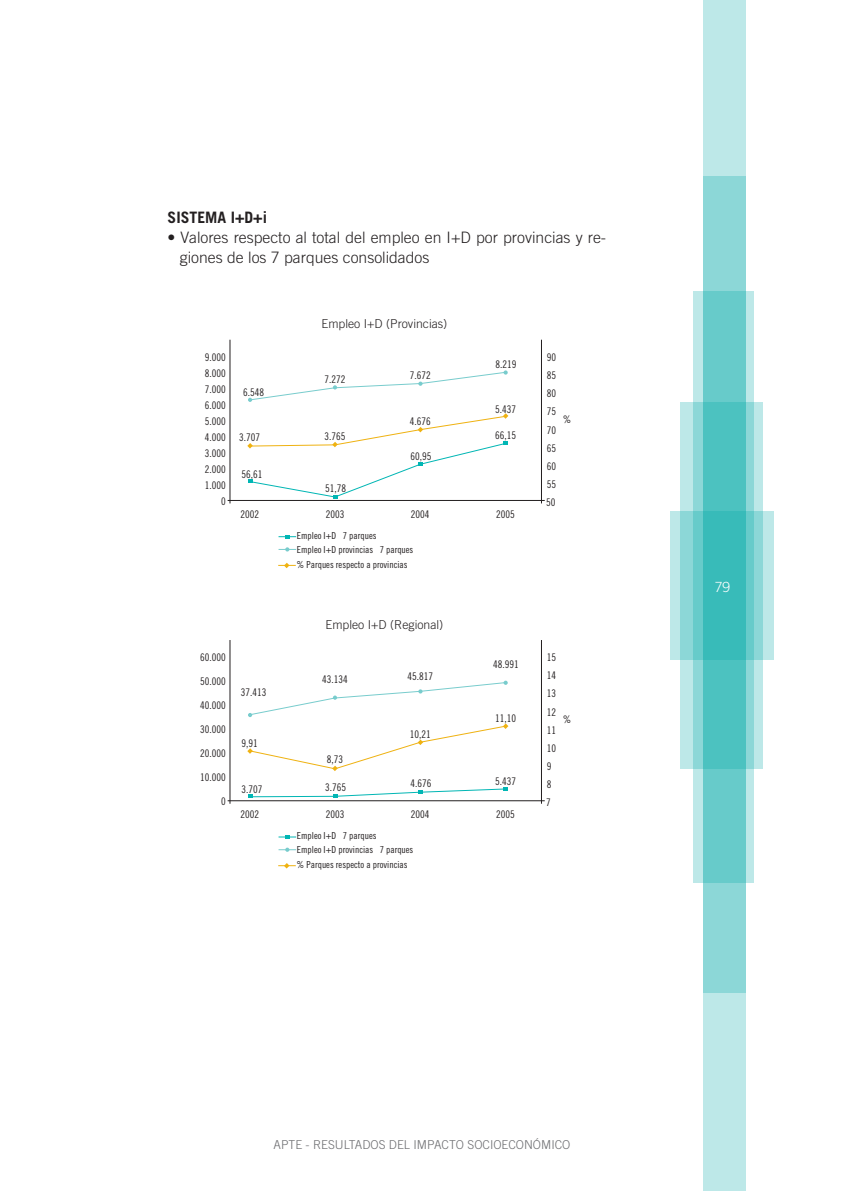
<style>
.page{position:relative;width:844px;height:1191px;background:#fff}
.page>*{position:absolute;margin:0;border:0;box-sizing:border-box;transform-origin:0 0}
.t1{font:300 15.75px/20.1px "Trade Gothic";color:#231f20}
.t2{font:700 15.75px "Trade Gothic";color:#231f20}
.t3{font:300 14px "Trade Gothic";color:#fff}
.t4{font:300 12.25px "Trade Gothic";color:#231f20}
.t5{font:300 12.25px "Trade Gothic";color:#6c6d70}
.t6{font:10.5px "Trade Gothic Cond Eighteen";color:#231f20}
.t7{font:9.62px/14px "Trade Gothic Cond Eighteen";color:#231f20}
</style>
<div class="page">
<div style="left:702px;top:0;width:42px;height:1191px;background:#bde8e8"></div>
<div style="left:702px;top:176px;width:42px;height:816px;background:#8cd7d7"></div>
<svg style="left:693px;top:291px;width:60px;height:591px;background:#80d3d3"></svg>
<svg style="left:680px;top:402px;width:83px;height:367px;background:#77d0cf"></svg>
<svg style="left:670px;top:511px;width:103px;height:149px;background:#6bcccb"></svg>
<hr style="left:229px;top:340px;width:1px;height:163px;background:#231f20">
<svg style="left:278px;top:563px;width:18px;height:5px"></svg>
<svg style="left:278px;top:535px;width:18px;height:3px"></svg>
<hr style="left:541px;top:340px;width:1px;height:163px;background:#231f20">
<svg style="left:247px;top:413px;width:261px;height:86px"></svg>
<svg style="left:248px;top:370px;width:259px;height:32px"></svg>
<svg style="left:278px;top:547px;width:18px;height:4px"></svg>
<hr style="left:227px;top:500px;width:317px;height:1px;background:#231f20">
<hr style="left:229px;top:640px;width:1px;height:163px;background:#231f20">
<svg style="left:278px;top:863px;width:18px;height:5px"></svg>
<svg style="left:278px;top:835px;width:18px;height:4px"></svg>
<hr style="left:541px;top:640px;width:1px;height:163px;background:#231f20">
<svg style="left:248px;top:787px;width:259px;height:11px"></svg>
<svg style="left:247px;top:723px;width:261px;height:48px"></svg>
<svg style="left:248px;top:680px;width:259px;height:37px"></svg>
<svg style="left:278px;top:847px;width:18px;height:5px"></svg>
<hr style="left:227px;top:800px;width:317px;height:1px;background:#231f20">
<h1 class="t2" style="left:168px;top:208px;width:101px">SISTEMA I+D+i</h1>
<h1 class="t1" style="left:180px;top:227px;width:427px;text-indent:-12px">• Valores respecto al total del empleo en I+D por provincias y re&shy;giones de los 7 parques consolidados</h1>
<p class="t4" style="left:321px;top:317px;width:127px">Empleo I+D (Provincias)</p>
<p class="t6" style="left:205px;top:351px;width:22px">9.000</p>
<p class="t6" style="left:205px;top:367px;width:22px">8.000</p>
<p class="t6" style="left:205px;top:383px;width:22px">7.000</p>
<p class="t6" style="left:243px;top:385px;width:22px">6.548</p>
<p class="t6" style="left:324px;top:373px;width:22px">7.272</p>
<p class="t6" style="left:410px;top:369px;width:22px">7.672</p>
<p class="t6" style="left:495px;top:358px;width:22px">8.219</p>
<p class="t6" style="left:546px;top:351px;width:11px">90</p>
<p class="t6" style="left:546px;top:369px;width:11px">85</p>
<p class="t6" style="left:546px;top:387px;width:11px">80</p>
<p class="t6" style="left:205px;top:399px;width:22px">6.000</p>
<p class="t6" style="left:205px;top:415px;width:22px">5.000</p>
<p class="t6" style="left:205px;top:431px;width:22px">4.000</p>
<p class="t6" style="left:239px;top:431px;width:22px">3.707</p>
<p class="t6" style="left:410px;top:415px;width:22px">4.676</p>
<p class="t6" style="left:495px;top:403px;width:22px">5.437</p>
<p class="t6" style="left:324px;top:430px;width:22px">3.765</p>
<p class="t6" style="left:495px;top:429px;width:22px">66,15</p>
<p class="t6" style="left:546px;top:405px;width:11px">75</p>
<p class="t6" style="left:546px;top:423px;width:11px">70</p>
<p class="t6" style="left:563px;top:413px;width:10px">%</p>
<p class="t6" style="left:205px;top:447px;width:22px">3.000</p>
<p class="t6" style="left:410px;top:449px;width:22px">60,95</p>
<p class="t6" style="left:205px;top:463px;width:22px">2.000</p>
<p class="t6" style="left:205px;top:479px;width:22px">1.000</p>
<p class="t6" style="left:241px;top:468px;width:22px">56,61</p>
<p class="t6" style="left:325px;top:482px;width:22px">51,78</p>
<p class="t6" style="left:546px;top:442px;width:11px">65</p>
<p class="t6" style="left:546px;top:460px;width:11px">60</p>
<p class="t6" style="left:546px;top:478px;width:11px">55</p>
<p class="t6" style="left:221px;top:495px;width:6px">0</p>
<p class="t6" style="left:546px;top:496px;width:11px">50</p>
<p class="t6" style="left:240px;top:507px;width:20px">2002</p>
<p class="t6" style="left:326px;top:507px;width:20px">2003</p>
<p class="t6" style="left:411px;top:507px;width:20px">2004</p>
<p class="t6" style="left:496px;top:507px;width:20px">2005</p>
<p class="t7" style="left:297px;top:528px;width:118px">Empleo I+D 7 parques<br>Empleo I+D provincias 7 parques</p>
<p class="t7" style="left:297px;top:557px;width:112px">% Parques respecto a provincias</p>
<p class="t4" style="left:325px;top:617px;width:119px">Empleo I+D (Regional)</p>
<p class="t6" style="left:200px;top:651px;width:27px">60.000</p>
<p class="t6" style="left:493px;top:658px;width:27px">48.991</p>
<p class="t6" style="left:546px;top:651px;width:11px">15</p>
<p class="t6" style="left:200px;top:675px;width:27px">50.000</p>
<p class="t6" style="left:322px;top:673px;width:27px">43.134</p>
<p class="t6" style="left:407px;top:670px;width:27px">45.817</p>
<p class="t6" style="left:546px;top:669px;width:11px">14</p>
<p class="t6" style="left:241px;top:686px;width:27px">37.413</p>
<p class="t6" style="left:546px;top:687px;width:11px">13</p>
<p class="t6" style="left:200px;top:699px;width:27px">40.000</p>
<p class="t6" style="left:495px;top:711px;width:22px">11,10</p>
<p class="t6" style="left:546px;top:705px;width:11px">12</p>
<p class="t6" style="left:563px;top:713px;width:10px">%</p>
<p class="t6" style="left:200px;top:723px;width:27px">30.000</p>
<p class="t6" style="left:200px;top:747px;width:27px">20.000</p>
<p class="t6" style="left:241px;top:736px;width:18px">9,91</p>
<p class="t6" style="left:327px;top:753px;width:18px">8,73</p>
<p class="t6" style="left:410px;top:727px;width:22px">10,21</p>
<p class="t6" style="left:546px;top:724px;width:11px">11</p>
<p class="t6" style="left:546px;top:742px;width:11px">10</p>
<p class="t6" style="left:546px;top:760px;width:6px">9</p>
<p class="t6" style="left:200px;top:771px;width:27px">10.000</p>
<p class="t6" style="left:241px;top:782px;width:22px">3.707</p>
<p class="t6" style="left:325px;top:781px;width:22px">3.765</p>
<p class="t6" style="left:410px;top:777px;width:22px">4.676</p>
<p class="t6" style="left:495px;top:774px;width:22px">5.437</p>
<p class="t6" style="left:546px;top:778px;width:6px">8</p>
<p class="t6" style="left:221px;top:795px;width:6px">0</p>
<p class="t6" style="left:546px;top:796px;width:6px">7</p>
<p class="t6" style="left:240px;top:808px;width:20px">2002</p>
<p class="t6" style="left:326px;top:808px;width:20px">2003</p>
<p class="t6" style="left:411px;top:808px;width:20px">2004</p>
<p class="t6" style="left:496px;top:808px;width:20px">2005</p>
<p class="t7" style="left:297px;top:829px;width:118px">Empleo I+D 7 parques<br>Empleo I+D provincias 7 parques</p>
<p class="t7" style="left:297px;top:858px;width:112px">% Parques respecto a provincias</p>
<p class="t5" style="left:273px;top:1137px;width:298px">APTE - Resultados del Impacto socioeconómico</p>
<h2 class="t3" style="left:714px;top:578px;width:17px">79</h2>
</div>
